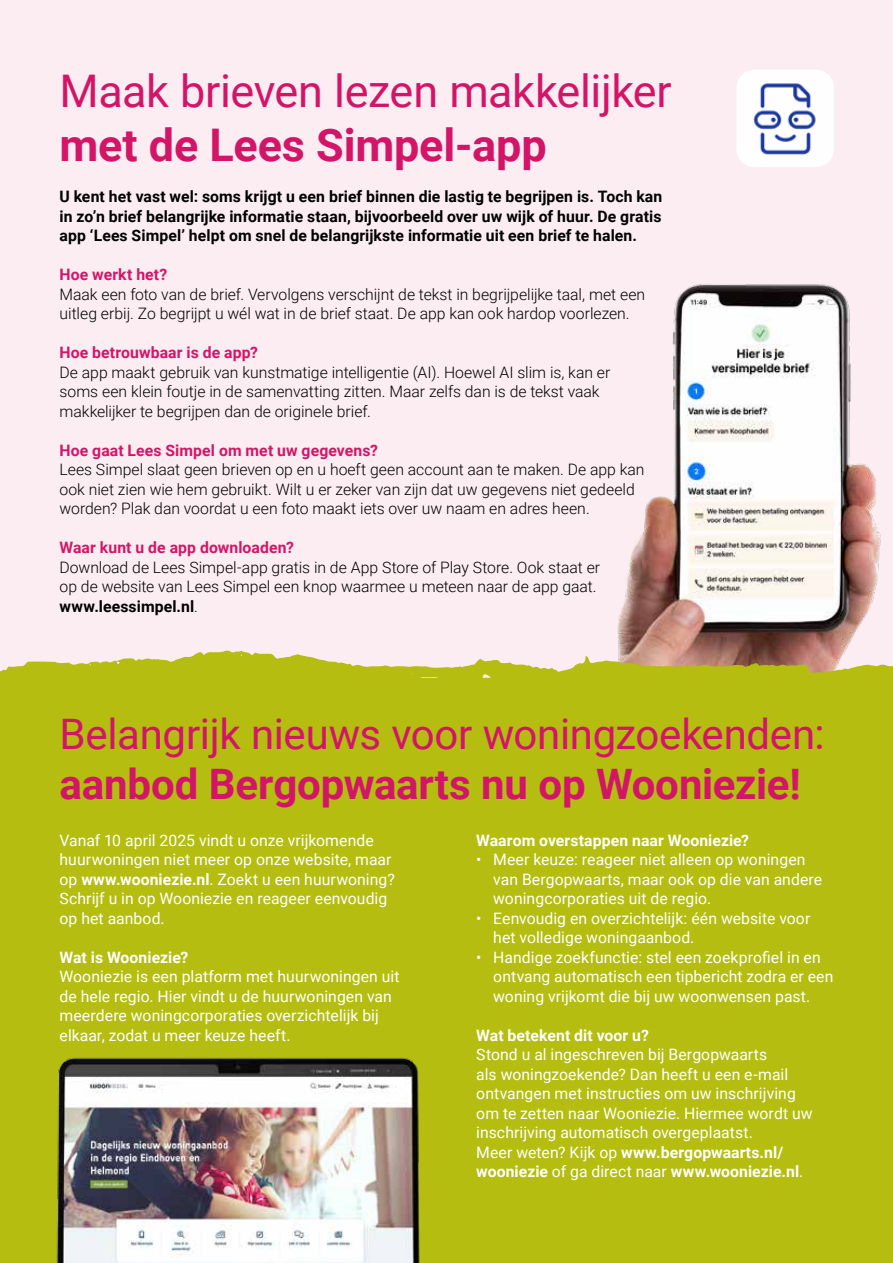
<style>
.page{position:relative;width:893px;height:1263px;background:#fff}
.page>*{position:absolute;margin:0;border:0;box-sizing:border-box;transform-origin:0 0}
.t1{font:45px "Roboto";letter-spacing:-.01em;color:#d31568}
.t2{font:700 45px "Roboto";letter-spacing:-.005em;color:#d31568}
.t3{font:42px "Roboto";letter-spacing:-.005em;color:#d31568}
.t4{font:700 42px "Roboto";letter-spacing:-.005em;color:#d31568}
.t5{font:15.75px/19.5px "Roboto";letter-spacing:.005em;color:#fff}
.t6{font:300 15.75px/19.5px "Roboto";color:#000}
.t7{font:700 15.75px/19.5px "Roboto";letter-spacing:.005em;color:#000;text-align:justify}
.t8{font:700 15.75px "Roboto";letter-spacing:.005em;color:#d31568}
.t9{font:700 15.75px "Roboto";letter-spacing:.005em;color:#fff}
.s1{font-weight:700}
</style>
<div class="page">
<div style="left:0;top:0;width:893px;height:690px;background:#fbedf1"></div>
<img style="left:617px;top:284px;width:264px;height:366px">
<div style="left:0;top:650px;width:893px;height:613px;background:#b4bd10"></div>
<img style="left:737px;top:70px;width:97px;height:97px">
<img style="left:0;top:1052px;width:459px;height:211px">
<h1 class="t1" style="left:60px;top:60px;width:614px">Maak brieven lezen makkelijker</h1>
<h1 class="t2" style="left:60px;top:114px;width:489px">met de Lees Simpel-app</h1>
<p class="t7" style="left:60px;top:186px;width:604px">U kent het vast wel: soms krijgt u een brief binnen die lastig te begrijpen is. Toch kan in zo’n brief belangrijke informatie staan, bijvoorbeeld over uw wijk of huur. De gratis app ‘Lees Simpel’ helpt om snel de belangrijkste informatie uit een brief te halen.</p>
<p class="t8" style="left:60px;top:263px;width:109px">Hoe werkt het?</p>
<p class="t6" style="left:60px;top:284px;width:587px">Maak een foto van de brief. Vervolgens verschijnt de tekst in begrijpelijke taal, met een uitleg erbij. Zo begrijpt u wél wat in de brief staat. De app kan ook hardop voorlezen.</p>
<p class="t8" style="left:60px;top:341px;width:200px">Hoe betrouwbaar is de app?</p>
<p class="t6" style="left:60px;top:362px;width:552px">De app maakt gebruik van kunstmatige intelligentie (AI). Hoewel AI slim is, kan er soms een klein foutje in de samenvatting zitten. Maar zelfs dan is de tekst vaak makkelijker te begrijpen dan de originele brief.</p>
<p class="t8" style="left:60px;top:439px;width:320px">Hoe gaat Lees Simpel om met uw gegevens?</p>
<p class="t6" style="left:60px;top:459px;width:586px">Lees Simpel slaat geen brieven op en u hoeft geen account aan te maken. De app kan ook niet zien wie hem gebruikt. Wilt u er zeker van zijn dat uw gegevens niet gedeeld worden? Plak dan voordat u een foto maakt iets over uw naam en adres heen.</p>
<p class="t8" style="left:60px;top:536px;width:236px">Waar kunt u de app downloaden?</p>
<p class="t6" style="left:60px;top:557px;width:542px">Download de Lees Simpel-app gratis in de App Store of Play Store. Ook staat er op de website van Lees Simpel een knop waarmee u meteen naar de app gaat. <span class="s1">www.leessimpel.nl</span>.</p>
<h2 class="t3" style="left:60px;top:704px;width:767px">Belangrijk nieuws voor woningzoekenden:</h2>
<h2 class="t4" style="left:60px;top:755px;width:743px">aanbod Bergopwaarts nu op Wooniezie!</h2>
<p class="t5" style="left:60px;top:830px;width:337px">Vanaf 10 april 2025 vindt u onze vrijkomende huurwoningen niet meer op onze website, maar op <span class="s1">www.wooniezie.nl</span>. Zoekt u een huurwoning?<br>Schrijf u in op Wooniezie en reageer eenvoudig op het aanbod.</p>
<p class="t9" style="left:60px;top:946px;width:130px">Wat is Wooniezie?</p>
<p class="t5" style="left:60px;top:966px;width:342px">Wooniezie is een platform met huurwoningen uit de hele regio. Hier vindt u de huurwoningen van meerdere woningcorporaties overzichtelijk bij elkaar, zodat u meer keuze heeft.</p>
<p class="t9" style="left:476px;top:829px;width:274px">Waarom overstappen naar Wooniezie?</p>
<p class="t5" style="left:493px;top:849px;width:330px;text-indent:-17px">• Meer keuze: reageer niet alleen op woningen van Bergopwaarts, maar ook op die van andere woningcorporaties uit de regio.</p>
<p class="t5" style="left:493px;top:908px;width:319px;text-indent:-17px">• Eenvoudig en overzichtelijk: één website voor het volledige woningaanbod.</p>
<p class="t5" style="left:493px;top:947px;width:342px;text-indent:-17px">• Handige zoekfunctie: stel een zoekprofiel in en ontvang automatisch een tipbericht zodra er een woning vrijkomt die bij uw woonwensen past.</p>
<p class="t9" style="left:476px;top:1024px;width:174px">Wat betekent dit voor u?</p>
<p class="t5" style="left:476px;top:1044px;width:338px">Stond u al ingeschreven bij Bergopwaarts<br>als woningzoekende? Dan heeft u een e-mail ontvangen met instructies om uw inschrijving om te zetten naar Wooniezie. Hiermee wordt uw inschrijving automatisch overgeplaatst.<br>Meer weten? Kijk op <span class="s1">www.bergopwaarts.nl/ wooniezie</span> of ga direct naar <span class="s1">www.wooniezie.nl</span>.</p>
</div>
